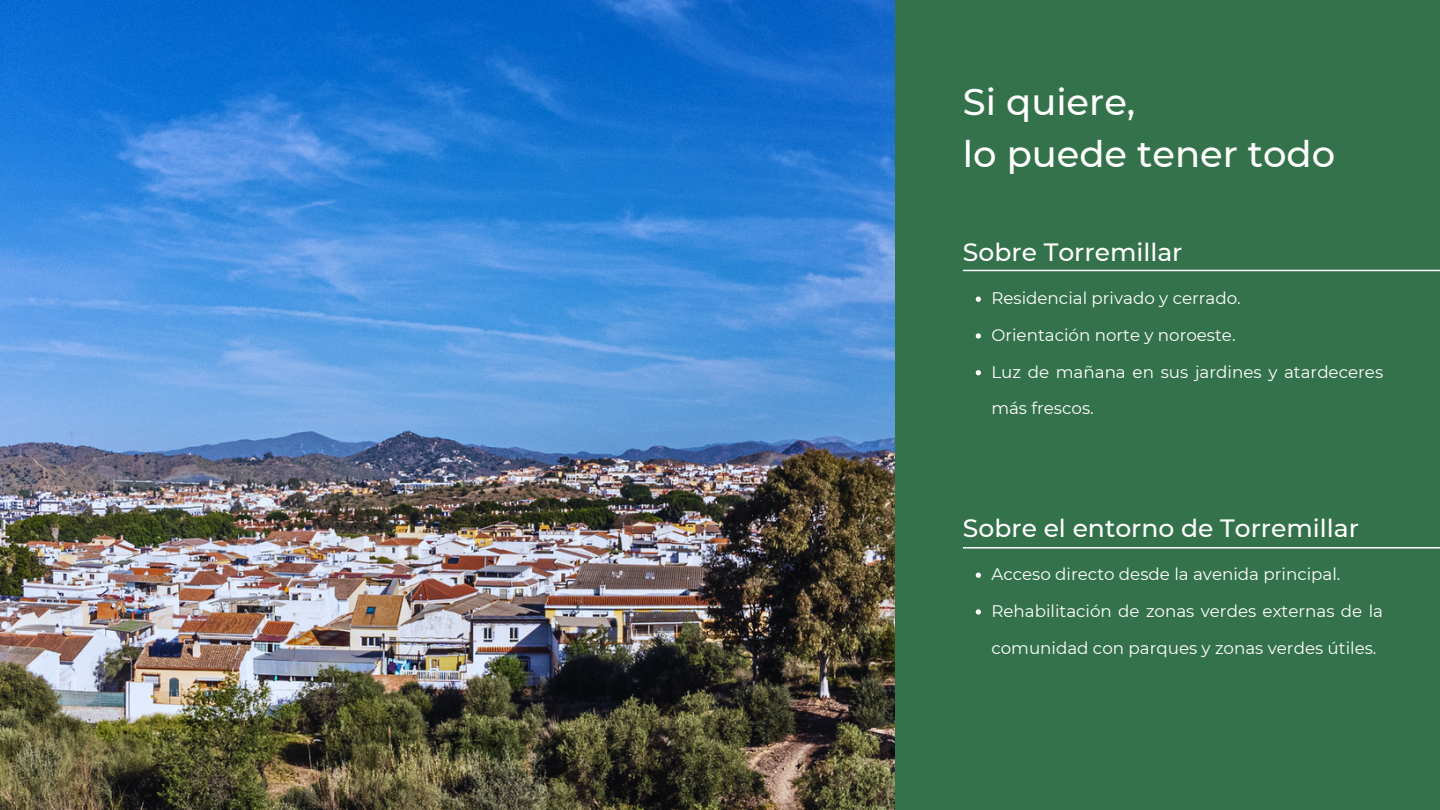
<style>
.page{position:relative;width:1440px;height:810px;background:#34724b}
.page>*{position:absolute;margin:0;border:0;box-sizing:border-box;transform-origin:0 0}
.t1{font:500 36.9px/51.2px "Montserrat";color:#fff}
.t2{font:500 25px "Montserrat";color:#fff}
.t3{font:16.7px "Montserrat";color:#fff}
</style>
<div class="page">
<svg style="left:976px;top:297px;width:5px;height:5px"></svg>
<svg style="left:976px;top:333px;width:5px;height:6px"></svg>
<svg style="left:976px;top:370px;width:5px;height:5px"></svg>
<svg style="left:976px;top:573px;width:5px;height:5px"></svg>
<svg style="left:976px;top:609px;width:5px;height:6px"></svg>
<hr style="left:963px;top:270px;width:477px;height:1px;background:#fff">
<hr style="left:963px;top:547px;width:477px;height:2px;background:#fff">
<img style="left:0;top:0;width:894px;height:810px">
<h1 class="t1" style="left:963px;top:77px;width:374px">Si quiere,<br>lo puede tener todo</h1>
<h2 class="t2" style="left:963px;top:236px;width:221px">Sobre Torremillar</h2>
<p class="t3" style="left:991px;top:288px;width:251px">Residencial privado y cerrado.</p>
<p class="t3" style="left:991px;top:325px;width:246px">Orientación norte y noroeste.</p>
<p class="t3" style="left:991px;top:361px;width:393px">Luz de mañana en sus jardines y atardeceres</p>
<p class="t3" style="left:991px;top:398px;width:104px">más frescos.</p>
<h2 class="t2" style="left:963px;top:512px;width:398px">Sobre el entorno de Torremillar</h2>
<p class="t3" style="left:991px;top:564px;width:351px">Acceso directo desde la avenida principal.</p>
<p class="t3" style="left:991px;top:601px;width:393px">Rehabilitación de zonas verdes externas de la</p>
<p class="t3" style="left:991px;top:637px;width:387px">comunidad con parques y zonas verdes útiles.</p>
</div>
